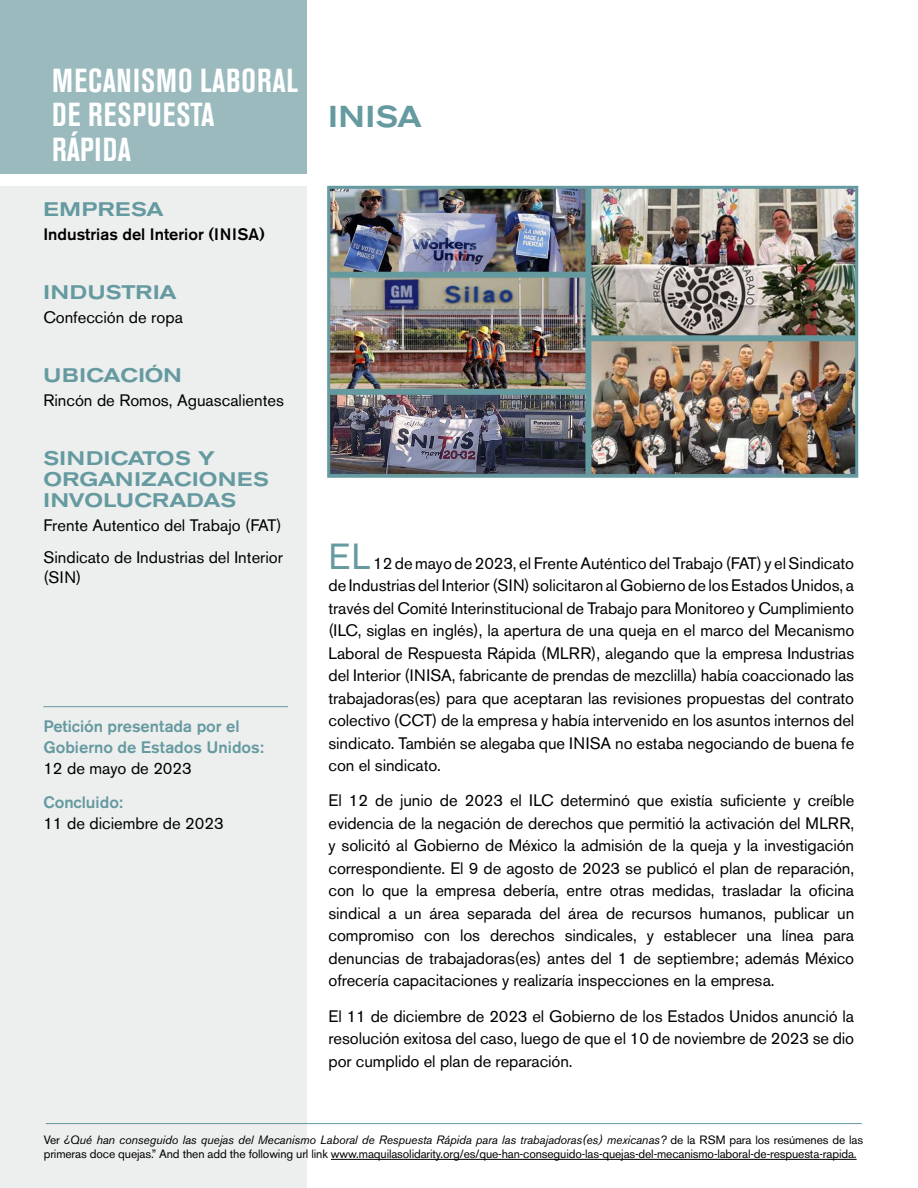
<style>
.page{position:relative;width:918px;height:1188px;background:#fff}
.page>*{position:absolute;margin:0;border:0;box-sizing:border-box;transform-origin:0 0}
.t1{font:700 condensed 33px/34.5px "Akzidenz Grotesk BE";letter-spacing:.035em;color:#fff;scale:.92 1}
.t2{font:500 expanded 30px "Akzidenz Grotesk BE";letter-spacing:.03em;color:#649aa0;scale:.92 1}
.t3{font:500 expanded 19.5px/21px "Akzidenz Grotesk BE";letter-spacing:.02em;color:#649aa0}
.t4{font:16.5px/22.5px "Akzidenz Grotesk BE";letter-spacing:-.005em;color:#000;text-align:justify}
.t5{font:500 16.5px/21px "Akzidenz Grotesk BE";color:#649aa0}
.t6{font:500 16.5px "Akzidenz Grotesk BE";color:#000}
.t7{font:12px/14.2px "Akzidenz Grotesk BE";letter-spacing:-.01em;color:#000}
.s1{font-size:36px;color:#649aa0}
.s2{font-style:italic}
</style>
<div class="page">
<div style="left:0;top:186px;width:306px;height:1002px;background:#edeeee"></div>
<div style="left:0;top:0;width:306px;height:173px;background:#9bbabe"></div>
<img style="left:331px;top:190px;width:523px;height:284px">
<div style="left:327px;top:186px;width:531px;height:292px;border:3px solid #649aa0"></div>
<hr style="left:43px;top:706px;width:245px;height:1px;background:#649aa0">
<hr style="left:46px;top:1123px;width:816px;height:1px;background:#649aa0">
<hr style="left:331px;top:1159px;width:526px;height:1px;background:#000">
<h1 class="t1" style="left:52px;top:63px;width:268px">MECANISMO LABORAL<br>DE RESPUESTA<br>RÁPIDA</h1>
<p class="t3" style="left:43px;top:199px;width:122px">EMPRESA</p>
<p class="t6" style="left:43px;top:224px;width:223px">Industrias del Interior (INISA)</p>
<p class="t3" style="left:43px;top:282px;width:135px">INDUSTRIA</p>
<p class="t4" style="left:43px;top:306px;width:141px">Confección de ropa</p>
<p class="t3" style="left:43px;top:365px;width:140px">UBICACIÓN</p>
<p class="t4" style="left:43px;top:389px;width:242px">Rincón de Romos, Aguascalientes</p>
<p class="t3" style="left:43px;top:448px;width:227px">SINDICATOS Y<br>ORGANIZACIONES<br>INVOLUCRADAS</p>
<p class="t4" style="left:43px;top:509px;width:241px;line-height:32.2px">Frente Autentico del Trabajo (FAT)<br>Sindicato de Industrias del Interior</p>
<p class="t4" style="left:43px;top:566px;width:39px">(SIN)</p>
<p class="t5" style="left:43px;top:716px;width:222px">Petición presentada por el<br>Gobierno de Estados Unidos:</p>
<p class="t4" style="left:43px;top:757px;width:150px">12 de mayo de 2023</p>
<p class="t5" style="left:43px;top:792px;width:81px">Concluido:</p>
<p class="t4" style="left:43px;top:812px;width:182px">11 de diciembre de 2023</p>
<h2 class="t2" style="left:329px;top:99px;width:103px">INISA</h2>
<p class="t4" style="left:329px;top:552px;width:527px"><span class="s1">EL</span> 12 de mayo de 2023, el Frente Auténtico del Trabajo (FAT) y el Sindicato de Industrias del Interior (SIN) solicitaron al Gobierno de los Estados Unidos, a través del Comité Interinstitucional de Trabajo para Monitoreo y Cumplimiento (ILC, siglas en inglés), la apertura de una queja en el marco del Mecanismo Laboral de Respuesta Rápida (MLRR), alegando que la empresa Industrias del Interior (INISA, fabricante de prendas de mezclilla) había coaccionado las trabajadoras(es) para que aceptaran las revisiones propuestas del contrato colectivo (CCT) de la empresa y había intervenido en los asuntos internos del sindicato. También se alegaba que INISA no estaba negociando de buena fe con el sindicato.</p>
<p class="t4" style="left:329px;top:789px;width:527px">El 12 de junio de 2023 el ILC determinó que existía suficiente y creíble evidencia de la negación de derechos que permitió la activación del MLRR, y solicitó al Gobierno de México la admisión de la queja y la investigación correspondiente. El 9 de agosto de 2023 se publicó el plan de reparación, con lo que la empresa debería, entre otras medidas, trasladar la oficina sindical a un área separada del área de recursos humanos, publicar un compromiso con los derechos sindicales, y establecer una línea para denuncias de trabajadoras(es) antes del 1 de septiembre; además México ofrecería capacitaciones y realizaría inspecciones en la empresa.</p>
<p class="t4" style="left:329px;top:1005px;width:527px">El 11 de diciembre de 2023 el Gobierno de los Estados Unidos anunció la resolución exitosa del caso, luego de que el 10 de noviembre de 2023 se dio por cumplido el plan de reparación.</p>
<p class="t7" style="left:44px;top:1133px;width:821px">Ver <span class="s2">¿Qué han conseguido las quejas del Mecanismo Laboral de Respuesta Rápida para las trabajadoras(es) mexicanas?</span> de la RSM para los resúmenes de las primeras doce quejas.” And then add the following url link www.maquilasolidarity.org/es/que-han-conseguido-las-quejas-del-mecanismo-laboral-de-respuesta-rapida.</p>
</div>
